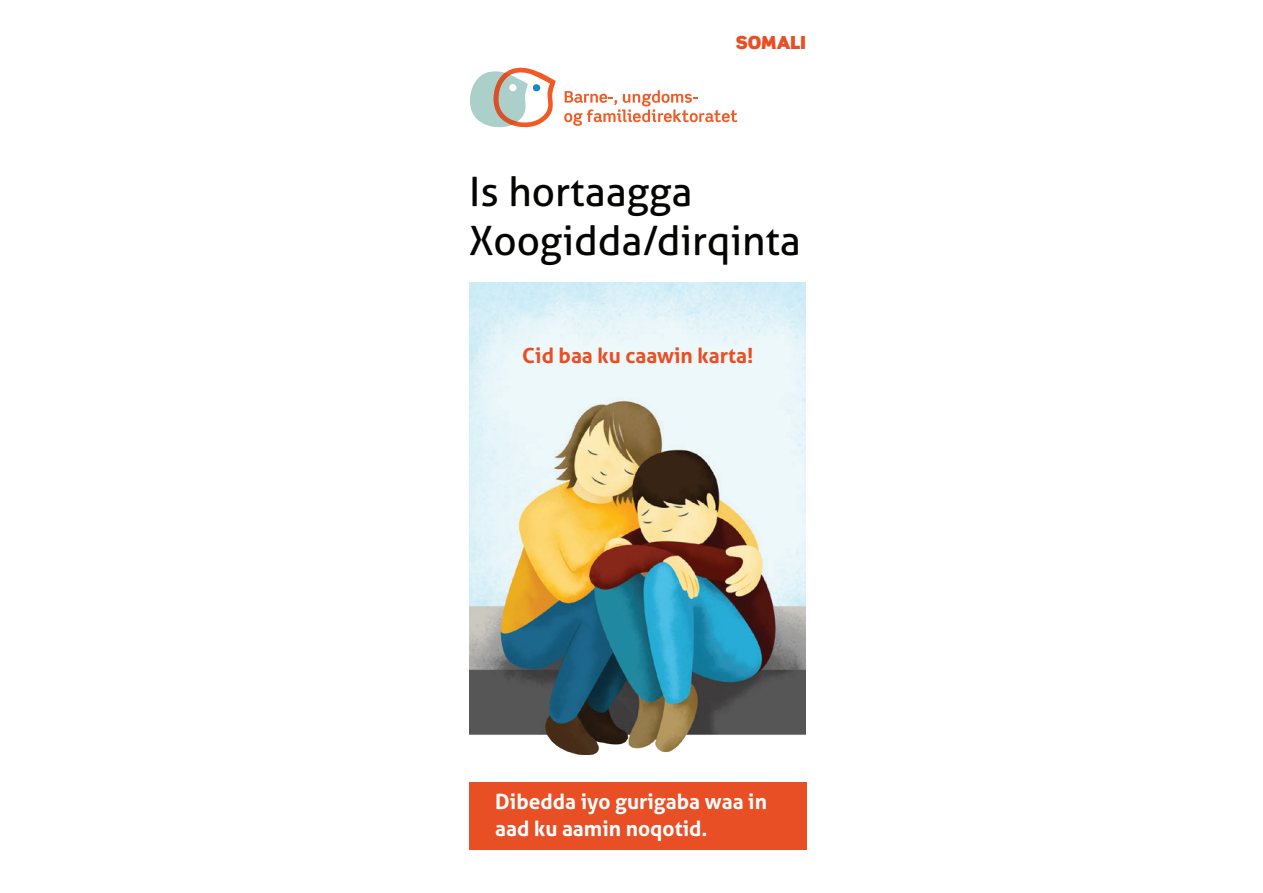
<style>
.page{position:relative;width:1263px;height:893px;background:#fff}
.page>*{position:absolute;margin:0;border:0;box-sizing:border-box;transform-origin:0 0}
.t1{font:40.5px/48.6px "Aller";color:#040503}
.t2{font:700 21px/27px "Aller";color:#fff}
.t3{font:700 21px "Aller";color:#e94f24}
.t4{font:900 18px "Scene Pro";color:#e94f24}
</style>
<div class="page">
<svg style="left:564px;top:90px;width:174px;height:36px"></svg>
<svg style="left:470px;top:68px;width:86px;height:59px"></svg>
<div style="left:469px;top:782px;width:338px;height:68px;background:#e94f24"></div>
<img style="left:470px;top:283px;width:336px;height:471px">
<p class="t4" style="left:736px;top:30px;width:71px">SOMALI</p>
<h1 class="t1" style="left:469px;top:167px;width:333px">Is hortaagga<br>Xoogidda/dirqinta</h1>
<p class="t3" style="left:522px;top:343px;width:233px">Cid baa ku caawin karta!</p>
<p class="t2" style="left:495px;top:787px;width:273px">Dibedda iyo gurigaba waa in aad ku aamin noqotid.</p>
</div>
